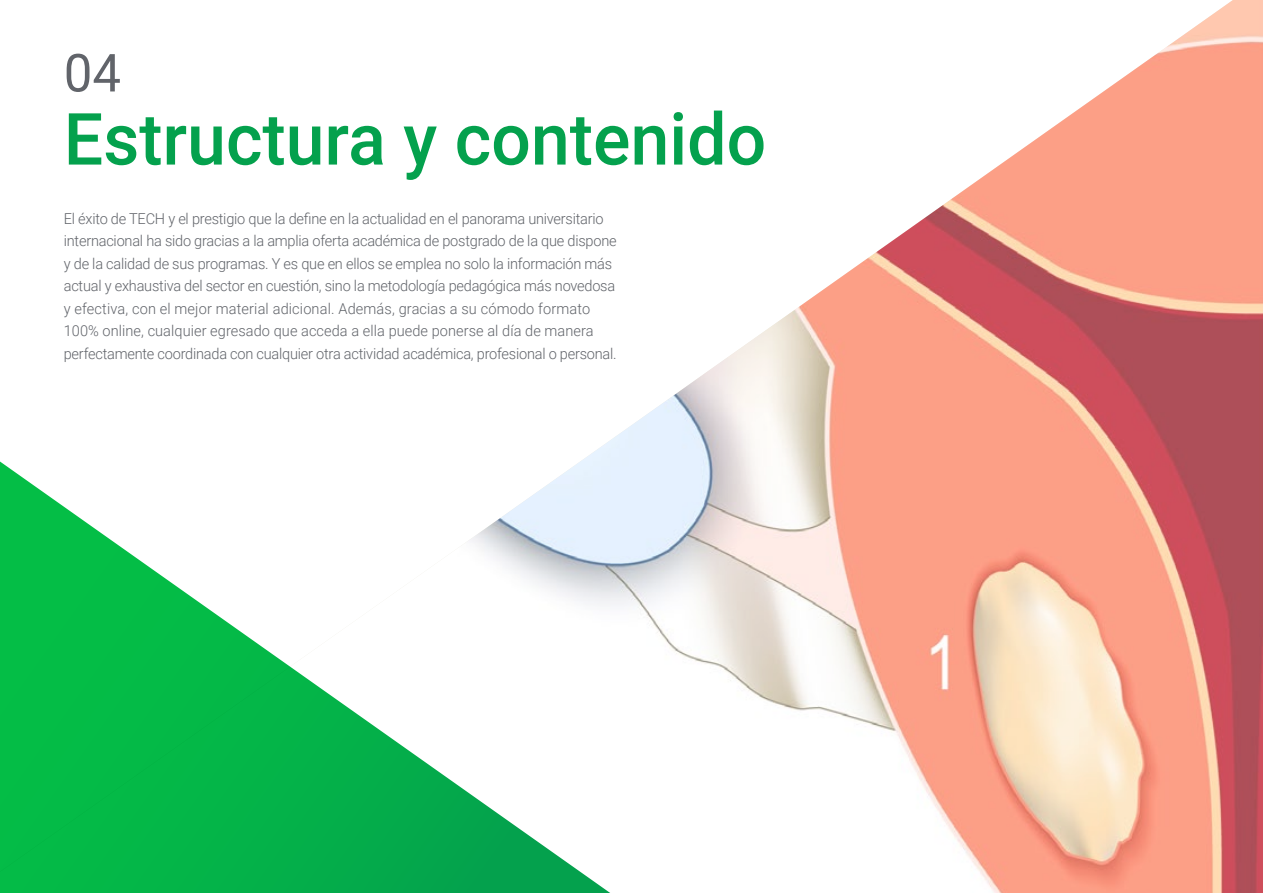
<style>
.page{position:relative;width:1263px;height:893px;background:#fff}
.page>*{position:absolute;margin:0;border:0;box-sizing:border-box;transform-origin:0 0}
.t1{font:500 72px "Roboto";color:#04a14d}
.t2{font:52.5px "Roboto";color:#61646a}
.t3{font:300 15px/22.5px "Roboto";letter-spacing:-.015em;color:#61646a}
</style>
<div class="page">
<img style="left:603px;top:0;width:660px;height:893px">
<svg style="left:0;top:446px;width:640px;height:447px"></svg>
<h2 class="t2" style="left:64px;top:36px;width:59px">04</h2>
<h1 class="t1" style="left:64px;top:89px;width:704px">Estructura y contenido</h1>
<p class="t3" style="left:64px;top:207px;width:554px">El éxito de TECH y el prestigio que la define en la actualidad en el panorama universitario internacional ha sido gracias a la amplia oferta académica de postgrado de la que dispone y de la calidad de sus programas. Y es que en ellos se emplea no solo la información más actual y exhaustiva del sector en cuestión, sino la metodología pedagógica más novedosa y efectiva, con el mejor material adicional. Además, gracias a su cómodo formato 100% online, cualquier egresado que acceda a ella puede ponerse al día de manera perfectamente coordinada con cualquier otra actividad académica, profesional o personal.</p>
</div>
